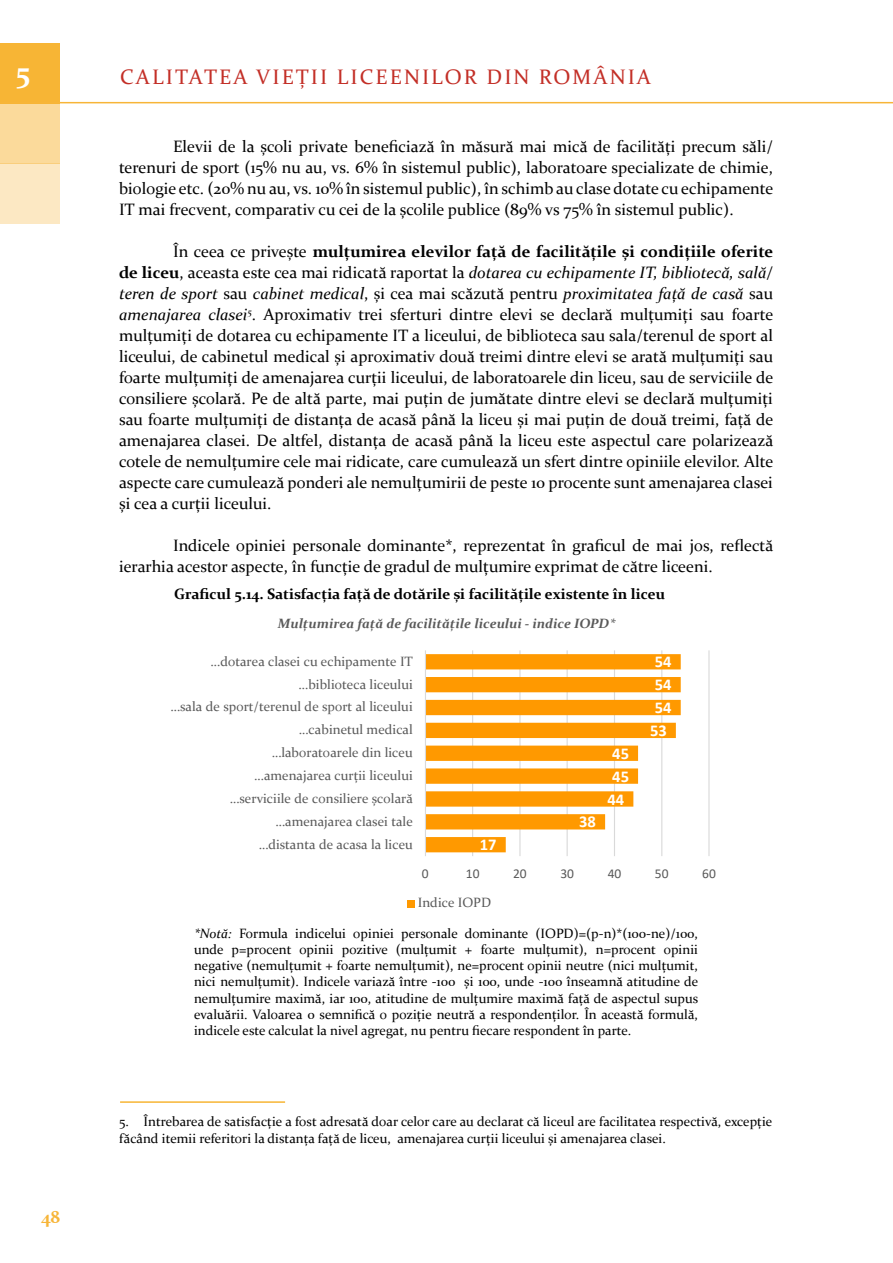
<style>
.page{position:relative;width:893px;height:1263px;background:#fff}
.page>*{position:absolute;margin:0;border:0;box-sizing:border-box;transform-origin:0 0}
.t1{font:700 30px "Constantia";color:#fff}
.t2{font:21px "Constantia";letter-spacing:.1em;color:#c32f27}
.t3{font:700 18px "Constantia";color:#f7b538}
.t4{font:16.5px/21px "Constantia";color:#000;text-align:justify}
.t5{font:700 16.5px "Calibri";letter-spacing:.005em;color:#fff}
.t6{font:700 15px "Constantia";color:#000}
.t7{font:13.5px/16.2px "Constantia";color:#000;text-align:justify}
.t8{font:13.5px "Constantia";color:#595959}
.t9{font:italic 700 13.5px "Constantia";color:#595959}
.t10{font:13.5px "Calibri";color:#595959}
.s1{font-weight:700}
.s2{font-style:italic}
</style>
<div class="page">
<div style="left:0;top:103px;width:60px;height:60px;background:#fbda9b"></div>
<div style="left:0;top:163px;width:60px;height:60px;background:#fce8c3"></div>
<div style="left:0;top:43px;width:60px;height:60px;background:#f7b535"></div>
<hr style="left:0;top:102px;width:893px;height:1px;background:#f7b538">
<hr style="left:472px;top:650px;width:1px;height:206px;background:#d9d9d9">
<hr style="left:519px;top:650px;width:1px;height:206px;background:#d9d9d9">
<hr style="left:567px;top:650px;width:1px;height:206px;background:#d9d9d9">
<hr style="left:614px;top:650px;width:1px;height:206px;background:#d9d9d9">
<hr style="left:661px;top:650px;width:1px;height:206px;background:#d9d9d9">
<hr style="left:708px;top:650px;width:1px;height:206px;background:#d9d9d9">
<svg style="left:426px;top:654px;width:255px;height:198px;fill:#f90"></svg>
<hr style="left:425px;top:650px;width:1px;height:206px;background:#d9d9d9">
<div style="left:407px;top:900px;width:8px;height:7px;background:#f90"></div>
<hr style="left:120px;top:1101px;width:165px;height:2px;background:#f7b535">
<h1 class="t1" style="left:16px;top:51px;width:16px">5</h1>
<p class="t3" style="left:41px;top:1204px;width:21px">48</p>
<p class="t2" style="left:120px;top:62px;width:533px">CALITATEA VIEȚII LICEENILOR DIN ROMÂNIA</p>
<p class="t4" style="left:119px;top:135px;width:656px;text-indent:54px">Elevii de la școli private beneficiază în măsură mai mică de facilități precum săli/ terenuri de sport (15% nu au, vs. 6% în sistemul public), laboratoare specializate de chimie, biologie etc. (20% nu au, vs. 10% în sistemul public), în schimb au clase dotate cu echipamente IT mai frecvent, comparativ cu cei de la școlile publice (89% vs 75% în sistemul public).</p>
<p class="t4" style="left:119px;top:240px;width:656px;text-indent:54px">În ceea ce privește <span class="s1">mulțumirea elevilor față de facilitățile și condițiile oferite de liceu</span>, aceasta este cea mai ridicată raportat la <span class="s2">dotarea cu echipamente IT, bibliotecă, sală/ teren de sport</span> sau <span class="s2">cabinet medical</span>, și cea mai scăzută pentru <span class="s2">proximitatea față de casă</span> sau <span class="s2">amenajarea clasei</span><sup>5</sup>. Aproximativ trei sferturi dintre elevi se declară mulțumiți sau foarte mulțumiți de dotarea cu echipamente IT a liceului, de biblioteca sau sala/terenul de sport al liceului, de cabinetul medical și aproximativ două treimi dintre elevi se arată mulțumiți sau foarte mulțumiți de amenajarea curții liceului, de laboratoarele din liceu, sau de serviciile de consiliere școlară. Pe de altă parte, mai puțin de jumătate dintre elevi se declară mulțumiți sau foarte mulțumiți de distanța de acasă până la liceu și mai puțin de două treimi, față de amenajarea clasei. De altfel, distanța de acasă până la liceu este aspectul care polarizează cotele de nemulțumire cele mai ridicate, care cumulează un sfert dintre opiniile elevilor. Alte aspecte care cumulează ponderi ale nemulțumirii de peste 10 procente sunt amenajarea clasei și cea a curții liceului.</p>
<p class="t4" style="left:119px;top:534px;width:656px;text-indent:54px">Indicele opiniei personale dominante*, reprezentat în graficul de mai jos, reflectă ierarhia acestor aspecte, în funcție de gradul de mulțumire exprimat de către liceeni.</p>
<p class="t6" style="left:174px;top:583px;width:493px">Graficul 5.14. Satisfacția față de dotările și facilitățile existente în liceu</p>
<p class="t9" style="left:278px;top:614px;width:339px">Mulțumirea față de facilitățile liceului - indice IOPD*</p>
<p class="t8" style="left:211px;top:652px;width:204px">…dotarea clasei cu echipamente IT</p>
<p class="t8" style="left:299px;top:675px;width:116px">…biblioteca liceului</p>
<p class="t8" style="left:170px;top:698px;width:244px">…sala de sport/terenul de sport al liceului</p>
<p class="t8" style="left:299px;top:720px;width:115px">…cabinetul medical</p>
<p class="t8" style="left:272px;top:743px;width:143px">…laboratoarele din liceu</p>
<p class="t5" style="left:612px;top:742px;width:18px">45</p>
<p class="t8" style="left:254px;top:766px;width:160px">…amenajarea curții liceului</p>
<p class="t5" style="left:612px;top:764px;width:18px">45</p>
<p class="t8" style="left:230px;top:789px;width:185px">…serviciile de consiliere școlară</p>
<p class="t5" style="left:607px;top:787px;width:18px">44</p>
<p class="t8" style="left:275px;top:812px;width:139px">…amenajarea clasei tale</p>
<p class="t5" style="left:579px;top:810px;width:18px">38</p>
<p class="t8" style="left:259px;top:835px;width:156px">…distanta de acasa la liceu</p>
<p class="t5" style="left:480px;top:833px;width:18px">17</p>
<p class="t5" style="left:655px;top:650px;width:18px">54</p>
<p class="t5" style="left:655px;top:673px;width:18px">54</p>
<p class="t5" style="left:655px;top:696px;width:18px">54</p>
<p class="t5" style="left:650px;top:719px;width:18px">53</p>
<p class="t10" style="left:422px;top:864px;width:8px">0</p>
<p class="t10" style="left:466px;top:864px;width:15px">10</p>
<p class="t10" style="left:513px;top:864px;width:15px">20</p>
<p class="t10" style="left:560px;top:864px;width:15px">30</p>
<p class="t10" style="left:608px;top:864px;width:15px">40</p>
<p class="t10" style="left:655px;top:864px;width:15px">50</p>
<p class="t10" style="left:702px;top:864px;width:15px">60</p>
<p class="t8" style="left:418px;top:894px;width:75px">Indice IOPD</p>
<p class="t7" style="left:194px;top:924px;width:506px"><span class="s2">*Notă:</span> Formula indicelui opiniei personale dominante (IOPD)=(p-n)*(100-ne)/100, unde p=procent opinii pozitive (mulțumit + foarte mulțumit), n=procent opinii negative (nemulțumit + foarte nemulțumit), ne=procent opinii neutre (nici mulțumit, nici nemulțumit). Indicele variază între -100 și 100, unde -100 înseamnă atitudine de nemulțumire maximă, iar 100, atitudine de mulțumire maximă față de aspectul supus evaluării. Valoarea 0 semnifică o poziție neutră a respondenților. În această formulă, indicele este calculat la nivel agregat, nu pentru fiecare respondent în parte.</p>
<p class="t7" style="left:119px;top:1113px;width:655px">5. Întrebarea de satisfacție a fost adresată doar celor care au declarat că liceul are facilitatea respectivă, excepție făcând itemii referitori la distanța față de liceu, amenajarea curții liceului și amenajarea clasei.</p>
</div>
